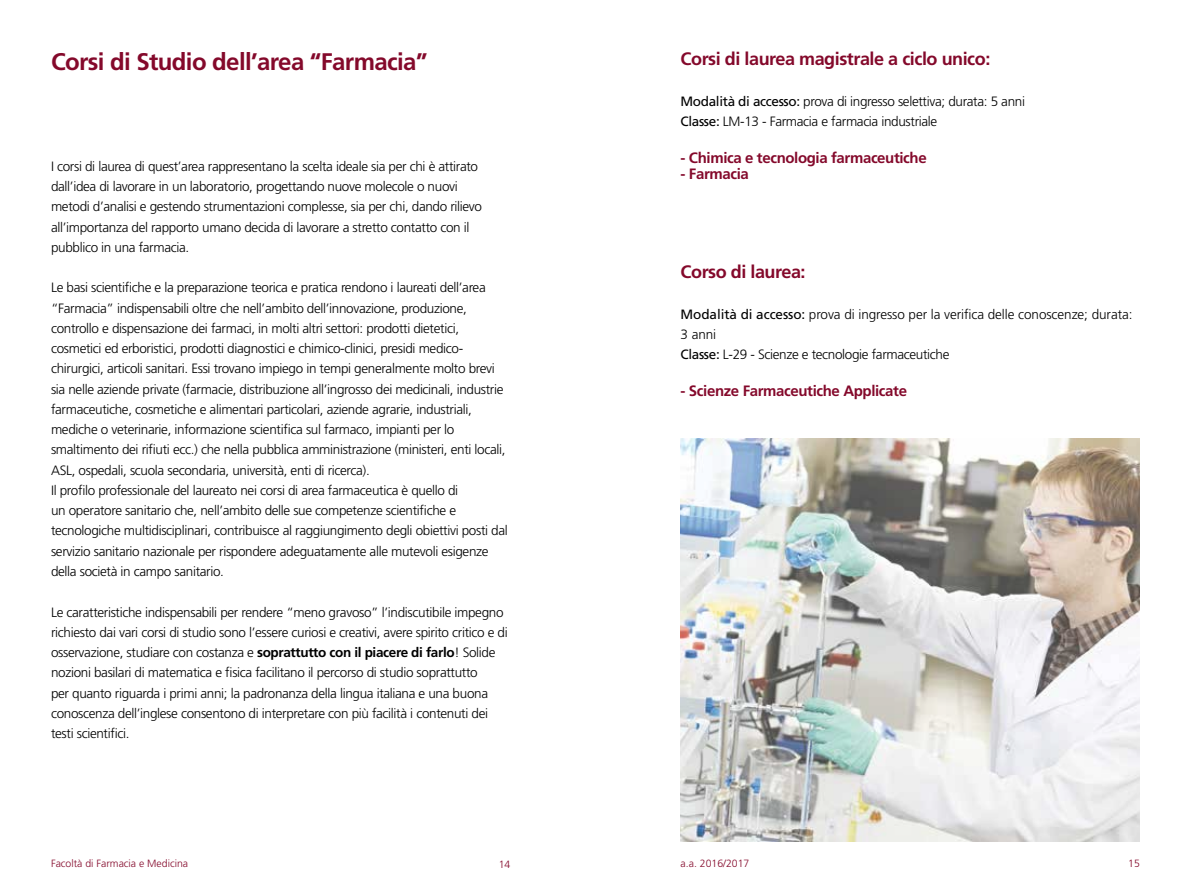
<style>
.page{position:relative;width:1191px;height:893px;background:#fff}
.page>*{position:absolute;margin:0;border:0;box-sizing:border-box;transform-origin:0 0}
.t1{font:700 24px "Frutiger";letter-spacing:-.025em;color:#84092b}
.t2{font:700 18px "Frutiger";letter-spacing:-.025em;color:#84092b}
.t3{font:700 15px "Frutiger";letter-spacing:-.025em;color:#84092b}
.t4{font:300 13.5px/20.2px "Frutiger";letter-spacing:-.025em;color:#000}
.t5{font:300 13.5px/20.2px "Frutiger";letter-spacing:-.005em;color:#000}
.t6{font:300 10.5px "Frutiger";color:#84092b}
.s1{font-weight:700}
.s2{font-weight:400}
</style>
<div class="page">
<img style="left:680px;top:438px;width:460px;height:404px">
<h1 class="t1" style="left:51px;top:47px;width:378px">Corsi di Studio dell’area “Farmacia”</h1>
<p class="t4" style="left:51px;top:156px;width:432px">I corsi di laurea di quest’area rappresentano la scelta ideale sia per chi è attirato dall’idea di lavorare in un laboratorio, progettando nuove molecole o nuovi metodi d’analisi e gestendo strumentazioni complesse, sia per chi, dando rilievo all’importanza del rapporto umano decida di lavorare a stretto contatto con il pubblico in una farmacia.</p>
<p class="t4" style="left:51px;top:278px;width:458px">Le basi scientifiche e la preparazione teorica e pratica rendono i laureati dell’area “Farmacia” indispensabili oltre che nell’ambito dell’innovazione, produzione, controllo e dispensazione dei farmaci, in molti altri settori: prodotti dietetici, cosmetici ed erboristici, prodotti diagnostici e chimico-clinici, presidi medico&shy;chirurgici, articoli sanitari. Essi trovano impiego in tempi generalmente molto brevi sia nelle aziende private (farmacie, distribuzione all’ingrosso dei medicinali, industrie farmaceutiche, cosmetiche e alimentari particolari, aziende agrarie, industriali, mediche o veterinarie, informazione scientifica sul farmaco, impianti per lo smaltimento dei rifiuti ecc.) che nella pubblica amministrazione (ministeri, enti locali, ASL, ospedali, scuola secondaria, università, enti di ricerca).<br>Il profilo professionale del laureato nei corsi di area farmaceutica è quello di<br>un operatore sanitario che, nell’ambito delle sue competenze scientifiche e tecnologiche multidisciplinari, contribuisce al raggiungimento degli obiettivi posti dal servizio sanitario nazionale per rispondere adeguatamente alle mutevoli esigenze della società in campo sanitario.</p>
<p class="t4" style="left:51px;top:602px;width:458px">Le caratteristiche indispensabili per rendere “meno gravoso” l’indiscutibile impegno richiesto dai vari corsi di studio sono l’essere curiosi e creativi, avere spirito critico e di osservazione, studiare con costanza e <span class="s1">soprattutto con il piacere di farlo</span>! Solide nozioni basilari di matematica e fisica facilitano il percorso di studio soprattutto<br>per quanto riguarda i primi anni; la padronanza della lingua italiana e una buona conoscenza dell’inglese consentono di interpretare con più facilità i contenuti dei testi scientifici.</p>
<h2 class="t2" style="left:680px;top:48px;width:311px">Corsi di laurea magistrale a ciclo unico:</h2>
<p class="t4" style="left:680px;top:91px;width:346px"><span class="s2">Modalità di accesso:</span> prova di ingresso selettiva; durata: 5 anni<br><span class="s2">Classe:</span> LM-13 - Farmacia e farmacia industriale</p>
<p class="t3" style="left:680px;top:149px;width:248px">- Chimica e tecnologia farmaceutiche</p>
<p class="t3" style="left:680px;top:165px;width:70px">- Farmacia</p>
<h2 class="t2" style="left:680px;top:261px;width:126px">Corso di laurea:</h2>
<p class="t5" style="left:680px;top:304px;width:453px"><span class="s2">Modalità di accesso:</span> prova di ingresso per la verifica delle conoscenze; durata:<br>3 anni<br><span class="s2">Classe:</span> L-29 - Scienze e tecnologie farmaceutiche</p>
<p class="t3" style="left:680px;top:382px;width:228px">- Scienze Farmaceutiche Applicate</p>
<p class="t6" style="left:51px;top:858px;width:139px">Facoltà di Farmacia e Medicina</p>
<p class="t6" style="left:499px;top:859px;width:13px">14</p>
<p class="t6" style="left:680px;top:858px;width:70px">a.a. 2016/2017</p>
<p class="t6" style="left:1128px;top:858px;width:13px">15</p>
</div>
